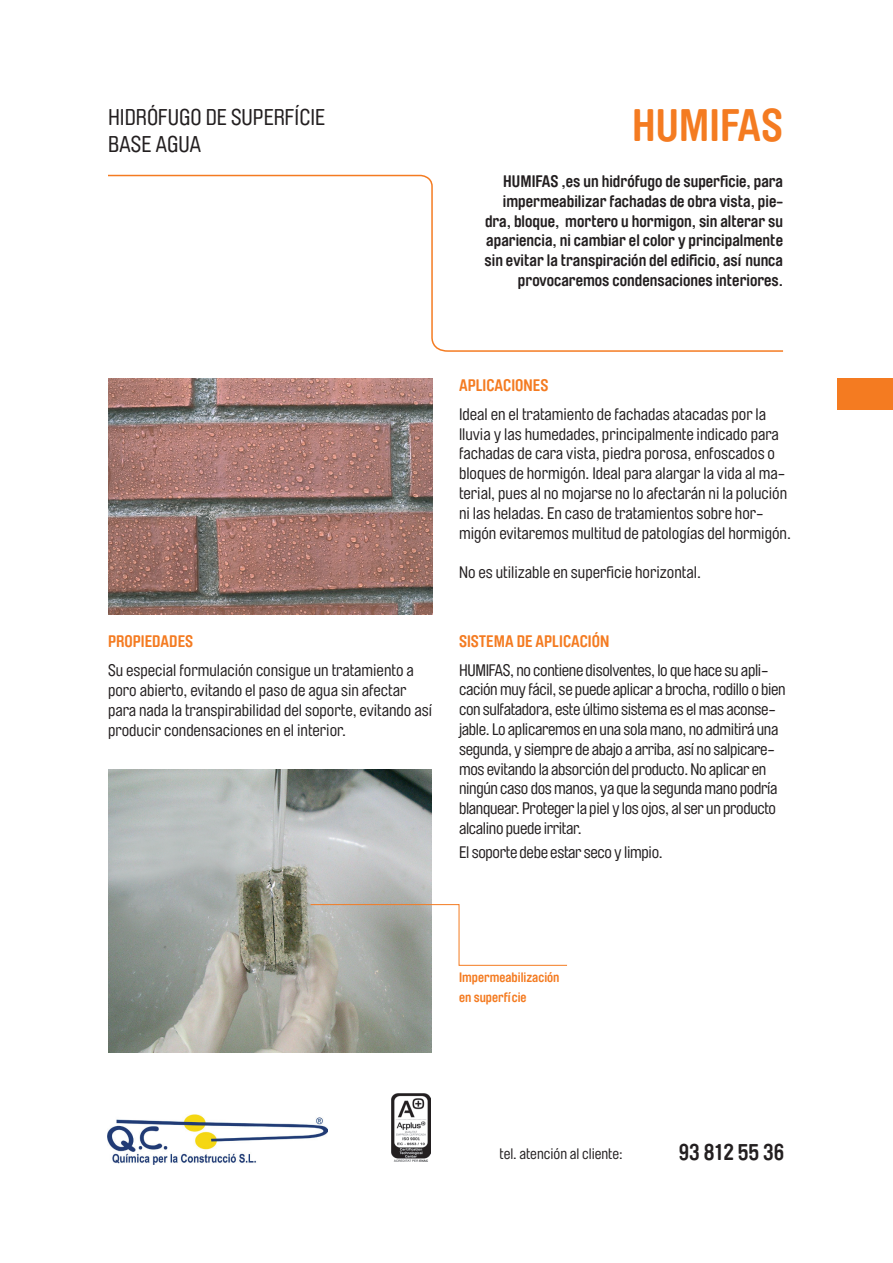
<style>
.page{position:relative;width:893px;height:1263px;background:#fff}
.page>*{position:absolute;margin:0;border:0;box-sizing:border-box;transform-origin:0 0}
.t1{font:700 45px "Brauer Neue";color:#f47b21}
.t2{font:22.5px/27px "Brauer Neue";color:#231f20}
.t3{font:700 22.5px "Brauer Neue";color:#231f20}
.t4{font:16.5px/19.8px "Brauer Neue";color:#231f20}
.t5{font:16.5px/19.8px "Brauer Neue";letter-spacing:-.02em;color:#231f20}
.t6{font:700 16.5px/19.8px "Brauer Neue";color:#231f20;text-align:right}
.t7{font:700 16.5px "Brauer Neue";color:#f47b21}
.t8{font:15px "Brauer Neue";color:#231f20}
.t9{font:700 13.5px/19.2px "Brauer Neue";color:#f47b21}
</style>
<div class="page">
<img style="left:108px;top:378px;width:324px;height:236px">
<img style="left:392px;top:1094px;width:39px;height:67px">
<svg style="left:108px;top:174px;width:676px;height:178px"></svg>
<img style="left:107px;top:1114px;width:220px;height:50px">
<div style="left:837px;top:378px;width:56px;height:32px;background:#f47b21"></div>
<img style="left:108px;top:770px;width:324px;height:283px">
<svg style="left:310px;top:904px;width:257px;height:62px"></svg>
<h2 class="t2" style="left:108px;top:104px;width:219px">HIDRÓFUGO DE SUPERFÍCIE<br>BASE AGUA</h2>
<h1 class="t1" style="left:632px;top:100px;width:152px">HUMIFAS</h1>
<p class="t6" style="left:485px;top:171px;width:300px">HUMIFAS ,es un hidrófugo de superficie, para impermeabilizar fachadas de obra vista, pie&shy;dra, bloque, mortero u hormigon, sin alterar su apariencia, ni cambiar el color y principalmente sin evitar la transpiración del edificio, así nunca provocaremos condensaciones interiores.</p>
<p class="t7" style="left:459px;top:375px;width:91px">APLICACIONES</p>
<p class="t4" style="left:459px;top:404px;width:333px">Ideal en el tratamiento de fachadas atacadas por la lluvia y las humedades, principalmente indicado para fachadas de cara vista, piedra porosa, enfoscados o bloques de hormigón. Ideal para alargar la vida al ma&shy;terial, pues al no mojarse no lo afectarán ni la polución ni las heladas. En caso de tratamientos sobre hor&shy;migón evitaremos multitud de patologías del hormigón.</p>
<p class="t4" style="left:459px;top:563px;width:243px">No es utilizable en superficie horizontal.</p>
<p class="t7" style="left:108px;top:632px;width:87px">PROPIEDADES</p>
<p class="t7" style="left:459px;top:632px;width:152px">SISTEMA DE APLICACIÓN</p>
<p class="t4" style="left:108px;top:661px;width:326px">Su especial formulación consigue un tratamiento a poro abierto, evitando el paso de agua sin afectar para nada la transpirabilidad del soporte, evitando así producir condensaciones en el interior.</p>
<p class="t5" style="left:459px;top:660px;width:328px">HUMIFAS, no contiene disolventes, lo que hace su apli&shy;cación muy fácil, se puede aplicar a brocha, rodillo o bien con sulfatadora, este último sistema es el mas aconse&shy;jable. Lo aplicaremos en una sola mano, no admitirá una segunda, y siempre de abajo a arriba, así no salpicare&shy;mos evitando la absorción del producto. No aplicar en ningún caso dos manos, ya que la segunda mano podría blanquear. Proteger la piel y los ojos, al ser un producto alcalino puede irritar.</p>
<p class="t5" style="left:459px;top:843px;width:205px">El soporte debe estar seco y limpio.</p>
<p class="t9" style="left:459px;top:968px;width:102px">Impermeabilización en superfície</p>
<p class="t8" style="left:500px;top:1145px;width:125px">tel. atención al cliente:</p>
<h2 class="t3" style="left:679px;top:1140px;width:107px">93 812 55 36</h2>
</div>
